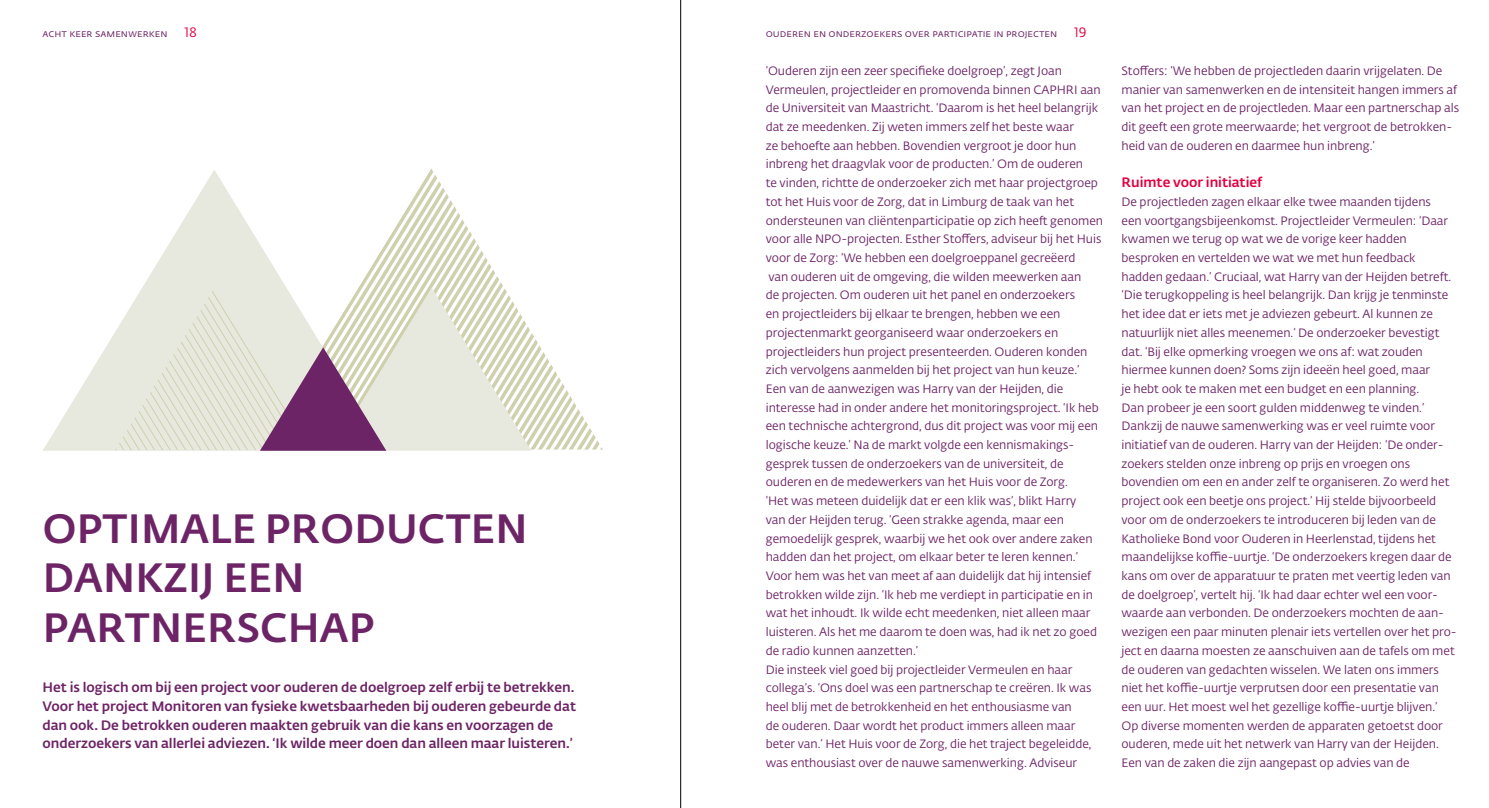
<style>
.page{position:relative;width:1489px;height:808px;background:#fff}
.page>*{position:absolute;margin:0;border:0;box-sizing:border-box;transform-origin:0 0}
.t1{font:500 40.5px/49.5px "Fedra Sans Alt Std";letter-spacing:.13em;color:#6d2466}
.t2{font:500 13.5px/18.8px "Fedra Sans Alt Std";letter-spacing:-.005em;color:#6d2466}
.t3{font:500 13.5px "Fedra Sans Alt Std";letter-spacing:-.005em;color:#e20040}
.t4{font:13.5px "Fedra Sans Alt Std";color:#e20040}
.t5{font:12px/18.8px "Fedra Sans Alt Std";letter-spacing:-.005em;color:#6d2466}
.t6{font:10.5px "Fedra Sans Alt Std";letter-spacing:-.005em;color:#6d2466}
</style>
<div class="page">
<svg style="left:386px;top:168px;width:216px;height:282px"></svg>
<svg style="left:43px;top:170px;width:343px;height:281px"></svg>
<svg style="left:115px;top:287px;width:416px;height:164px;background:#dbd5cf"></svg>
<hr style="left:680px;top:0;width:1px;height:808px;background:#000">
<p class="t6" style="left:43px;top:27px;width:127px">acht keer samenwerken</p>
<p class="t4" style="left:184px;top:25px;width:14px">18</p>
<p class="t6" style="left:765px;top:27px;width:293px">ouderen en onderzoekers over participatie in projecten</p>
<p class="t4" style="left:1074px;top:25px;width:14px">19</p>
<h1 class="t1" style="left:43px;top:504px;width:454px">Optimale producten dank</h1>
<h1 class="t1" style="left:43px;top:553px;width:333px;text-align:center">zij een<br>partne rschap</h1>
<p class="t2" style="left:43px;top:678px;width:535px">H et is logisch om bij een project voor ouderen de doelgroep zelf erbij te betrekken.<br>Voor het project M onitoren van fysieke kwetsbaarheden bij ouderen gebeurde dat dan ook. De betrokken ouderen maakten gebruik van die kans en voorzagen de onderzoekers van allerlei adviezen. ‘I k wilde meer doen dan alleen maar luisteren.’</p>
<p class="t5" style="left:765px;top:61px;width:339px">‘Ouderen zijn een zeer specifieke doelgroep’, zegt Joan Vermeulen, projectleider en promovenda binnen CAPHRI aan de Universiteit van Maastricht. ‘Daarom is het heel belangrijk dat ze meedenken. Zij weten immers zelf het beste waar<br>ze behoefte aan hebben. Bovendien vergroot je door hun inbreng het draagvlak voor de producten.’ Om de ouderen<br>te vinden, richtte de onderzoeker zich met haar projectgroep tot het Huis voor de Zorg, dat in Limburg de taak van het ondersteunen van cliëntenparticipatie op zich heeft genomen voor alle NPO- projecten. Esther Stoffers, adviseur bij het Huis voor de Zorg: ‘We hebben een doelgroeppanel gecreëerd<br>van ouderen uit de omgeving, die wilden meewerken aan<br>de projecten. Om ouderen uit het panel en onderzoekers<br>en projectleiders bij elkaar te brengen, hebben we een projectenmarkt georganiseerd waar onderzoekers en projectleiders hun project presenteerden. Ouderen konden zich vervolgens aanmelden bij het project van hun keuze.’<br>Een van de aanwezigen was Harry van der Heijden, die interesse had in onder andere het monitoringsproject. ‘Ik heb een technische achtergrond, dus dit project was voor mij een logische keuze.’ Na de markt volgde een kennismakings&shy;gesprek tussen de onderzoekers van de universiteit, de ouderen en de medewerkers van het Huis voor de Zorg.<br>‘Het was meteen duidelijk dat er een klik was’, blikt Harry<br>van der Heijden terug. ‘Geen strakke agenda, maar een gemoedelijk gesprek, waarbij we het ook over andere zaken hadden dan het project, om elkaar beter te leren kennen.’ Voor hem was het van meet af aan duidelijk dat hij intensief betrokken wilde zijn. ‘Ik heb me verdiept in participatie en in wat het inhoudt. Ik wilde echt meedenken, niet alleen maar luisteren. Als het me daarom te doen was, had ik net zo goed de radio kunnen aanzetten.’<br>Die insteek viel goed bij projectleider Vermeulen en haar collega’s. ‘Ons doel was een partnerschap te creëren. Ik was heel blij met de betrokkenheid en het enthousiasme van<br>de ouderen. Daar wordt het product immers alleen maar beter van.’ Het Huis voor de Zorg, die het traject begeleidde, was enthousiast over de nauwe samenwerking. Adviseur</p>
<p class="t5" style="left:1121px;top:61px;width:339px">Stoffers: ‘We hebben de projectleden daarin vrijgelaten. De manier van samenwerken en de intensiteit hangen immers af van het project en de projectleden. Maar een partnerschap als dit geeft een grote meerwaarde; het vergroot de betrokken&shy;heid van de ouderen en daarmee hun inbreng.’</p>
<p class="t3" style="left:1121px;top:174px;width:142px">Ruimte voor initiatief</p>
<p class="t5" style="left:1121px;top:192px;width:335px">De projectleden zagen elkaar elke twee maanden tijdens<br>een voortgangsbijeenkomst. Projectleider Vermeulen: ‘Daar kwamen we terug op wat we de vorige keer hadden besproken en vertelden we wat we met hun feedback hadden gedaan.’ Cruciaal, wat Harry van der Heijden betreft. ‘Die terugkoppeling is heel belangrijk. Dan krijg je tenminste het idee dat er iets met je adviezen gebeurt. Al kunnen ze natuurlijk niet alles meenemen.’ De onderzoeker bevestigt dat. ‘Bij elke opmerking vroegen we ons af: wat zouden hiermee kunnen doen? Soms zijn ideeën heel goed, maar<br>je hebt ook te maken met een budget en een planning.<br>Dan probeer je een soort gulden middenweg te vinden.’ Dankzij de nauwe samenwerking was er veel ruimte voor initiatief van de ouderen. Harry van der Heijden: ‘De onder&shy;zoekers stelden onze inbreng op prijs en vroegen ons bovendien om een en ander zelf te organiseren. Zo werd het project ook een beetje ons project.’ Hij stelde bijvoorbeeld voor om de onderzoekers te introduceren bij leden van de Katholieke Bond voor Ouderen in Heerlenstad, tijdens het maandelijkse koffie- uurtje. ‘De onderzoekers kregen daar de kans om over de apparatuur te praten met veertig leden van de doelgroep’, vertelt hij. ‘Ik had daar echter wel een voor&shy;waarde aan verbonden. De onderzoekers mochten de aan&shy;wezigen een paar minuten plenair iets vertellen over het pro&shy;ject en daarna moesten ze aanschuiven aan de tafels om met de ouderen van gedachten wisselen. We laten ons immers niet het koffie- uurtje verprutsen door een presentatie van een uur. Het moest wel het gezellige koffie- uurtje blijven.’ Op diverse momenten werden de apparaten getoetst door ouderen, mede uit het netwerk van Harry van der Heijden.<br>Een van de zaken die zijn aangepast op advies van de</p>
</div>
